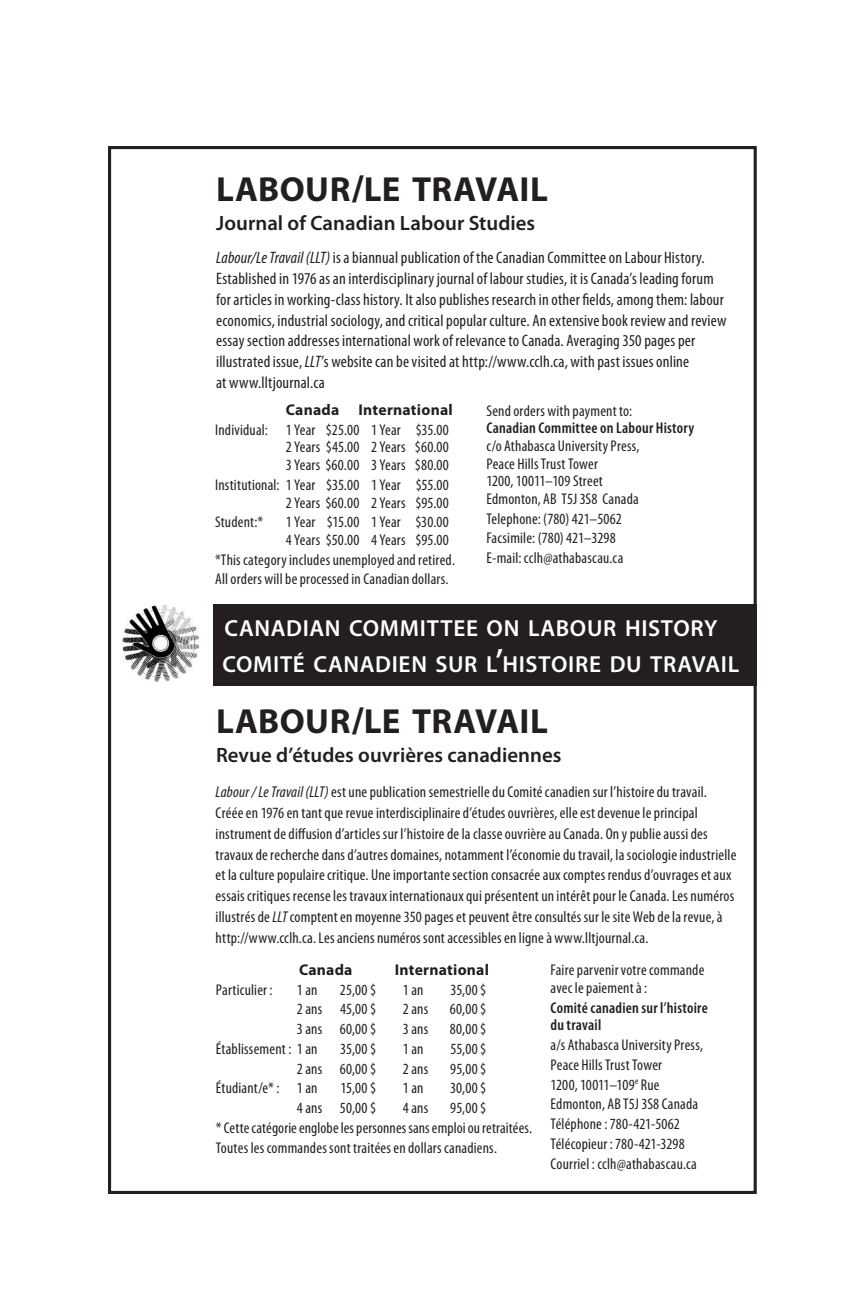
<style>
.page{position:relative;width:864px;height:1296px;background:#fff}
.page>*{position:absolute;margin:0;border:0;box-sizing:border-box;transform-origin:0 0}
.t1{font:700 35px "Myriad Pro";letter-spacing:.01em;color:#231f20}
.t2{font:600 23.2px/36.4px "Myriad Pro";letter-spacing:.03em;color:#fff}
.t3{font:600 20.8px "Myriad Pro";color:#231f20}
.t4{font:condensed 16.6px/20.8px "Myriad Pro";letter-spacing:.01em;color:#231f20}
.t5{font:condensed 15.6px/19.8px "Myriad Pro";letter-spacing:.015em;color:#231f20}
.t6{font:600 condensed 15.6px/17.6px "Myriad Pro";letter-spacing:.015em;color:#231f20}
.t7{font:700 15.6px "Myriad Pro";letter-spacing:.015em;color:#231f20}
.s1{font-size:37.4px}
.s2{font-style:italic}
.s3{font-weight:700;font-stretch:normal}
.s4{font-weight:600}
.s5{font-size:33.2px}
</style>
<div class="page">
<div style="left:213px;top:604px;width:544px;height:82px;background:#231f20"></div>
<img style="left:123px;top:605px;width:76px;height:77px">
<p class="t1" style="left:216px;top:169px;width:333px">LABOUR<span class="s1">/</span>LE TRAVAIL</p>
<p class="t3" style="left:216px;top:211px;width:321px">Journal of Canadian Labour Studies</p>
<p class="t4" style="left:216px;top:248px;width:512px"><span class="s2">Labour/Le Travail (</span><span class="s2">LLT</span><span class="s2">)</span> is a biannual publication of the Canadian Committee on Labour History.<br>Established in 1976 as an interdisciplinary journal of labour studies, it is Canada’s leading forum for articles in working-class history. It also publishes research in other fields, among them: labour economics, industrial sociology, and critical popular culture. An extensive book review and review essay section addresses international work of relevance to Canada. Averaging 350 pages per illustrated issue, <span class="s2">LLT</span>’s website can be visited at http://www.cclh.ca, with past issues online<br>at www.lltjournal.ca</p>
<p class="t5" style="left:215px;top:400px;width:239px;text-align:right"><span class="s3">Canada International<br></span>Individual: 1 Year $25.00 1 Year $35.00</p>
<p class="t5" style="left:286px;top:439px;width:165px;line-height:17.6px">2 Years $45.00 2 Years $60.00<br>3 Years $60.00 3 Years $80.00</p>
<p class="t5" style="left:215px;top:476px;width:235px;line-height:17.6px;text-align:right">Institutional: 1 Year $35.00 1 Year $55.00<br>2 Years $60.00 2 Years $95.00</p>
<p class="t5" style="left:215px;top:513px;width:50px">Student:*</p>
<p class="t5" style="left:286px;top:514px;width:165px;line-height:17.6px">1 Year $15.00 1 Year $30.00<br>4 Years $50.00 4 Years $95.00</p>
<p class="t5" style="left:215px;top:550px;width:241px">*This category includes unemployed and retired.<br>All orders will be processed in Canadian dollars.</p>
<p class="t5" style="left:486px;top:402px;width:209px;line-height:17.6px">Send orders with payment to:<br><span class="s4">Canadian Committee on Labour History </span>c/o Athabasca University Press,<br>Peace Hills Trust Tower<br>1200, 10011–109 Street<br>Edmonton, AB T5J 3S8 Canada</p>
<p class="t5" style="left:486px;top:509px;width:138px">Telephone: (780) 421–5062<br>Facsimile: (780) 421–3298<br>E-mail: cclh@athabascau.ca</p>
<p class="t2" style="left:222px;top:610px;width:518px">CANADIAN COMMITTEE ON LABOUR HISTORY<br>COMITÉ CANADIEN SUR L<span class="s5">’</span>HISTOIRE DU TRAVAIL</p>
<p class="t1" style="left:216px;top:702px;width:333px">LABOUR<span class="s1">/</span>LE TRAVAIL</p>
<p class="t3" style="left:216px;top:744px;width:347px">Revue d’études ouvrières canadiennes</p>
<p class="t5" style="left:216px;top:782px;width:522px;line-height:20.8px"><span class="s2">Labour / Le Travail (LLT)</span> est une publication semestrielle du Comité canadien sur l’histoire du travail.<br>Créée en 1976 en tant que revue interdisciplinaire d’études ouvrières, elle est devenue le principal instrument de diffusion d’articles sur l’histoire de la classe ouvrière au Canada. On y publie aussi des travaux de recherche dans d’autres domaines, notamment l’économie du travail, la sociologie industrielle et la culture populaire critique. Une importante section consacrée aux comptes rendus d’ouvrages et aux essais critiques recense les travaux internationaux qui présentent un intérêt pour le Canada. Les numéros illustrés de <span class="s2">LLT</span> comptent en moyenne 350 pages et peuvent être consultés sur le site Web de la revue, à http://www.cclh.ca. Les anciens numéros sont accessibles en ligne à www.lltjournal.ca.</p>
<p class="t7" style="left:299px;top:961px;width:55px">Canada</p>
<p class="t7" style="left:395px;top:961px;width:96px">International</p>
<p class="t5" style="left:216px;top:980px;width:58px">Particulier :</p>
<p class="t5" style="left:297px;top:980px;width:22px">1 an</p>
<p class="t5" style="left:340px;top:980px;width:38px">25,00$</p>
<p class="t5" style="left:403px;top:980px;width:22px">1 an</p>
<p class="t5" style="left:451px;top:980px;width:37px">35,00$</p>
<p class="t5" style="left:297px;top:1000px;width:81px">2 ans 45,00$</p>
<p class="t5" style="left:403px;top:1000px;width:27px">2 ans</p>
<p class="t5" style="left:450px;top:1000px;width:38px">60,00$</p>
<p class="t5" style="left:297px;top:1019px;width:81px">3 ans 60,00$</p>
<p class="t5" style="left:403px;top:1019px;width:27px">3 ans</p>
<p class="t5" style="left:450px;top:1019px;width:38px">80,00$</p>
<p class="t5" style="left:216px;top:1039px;width:103px">Établissement : 1 an</p>
<p class="t5" style="left:340px;top:1039px;width:37px">35,00$</p>
<p class="t5" style="left:403px;top:1039px;width:22px">1 an</p>
<p class="t5" style="left:451px;top:1039px;width:37px">55,00$</p>
<p class="t5" style="left:297px;top:1059px;width:81px">2 ans 60,00$</p>
<p class="t5" style="left:403px;top:1059px;width:27px">2 ans</p>
<p class="t5" style="left:450px;top:1059px;width:37px">95,00$</p>
<p class="t5" style="left:216px;top:1079px;width:103px">Étudiant/e* : 1 an</p>
<p class="t5" style="left:341px;top:1079px;width:37px">15,00$</p>
<p class="t5" style="left:403px;top:1079px;width:22px">1 an</p>
<p class="t5" style="left:450px;top:1079px;width:38px">30,00$</p>
<p class="t5" style="left:297px;top:1098px;width:81px">4 ans 50,00$</p>
<p class="t5" style="left:403px;top:1098px;width:27px">4 ans</p>
<p class="t5" style="left:216px;top:1098px;width:318px;text-indent:234px">95,00$<br>* Cette catégorie englobe les personnes sans emploi ou retraitées.<br>Toutes les commandes sont traitées en dollars canadiens.</p>
<p class="t5" style="left:551px;top:962px;width:155px;line-height:17.6px">Faire parvenir votre commande avec le paiement à :</p>
<p class="t6" style="left:551px;top:999px;width:159px">Comité canadien sur l’histoire du travail</p>
<p class="t5" style="left:551px;top:1035px;width:154px">a/s Athabasca University Press,<br>Peace Hills Trust Tower<br>1200, 10011–109<sup>e</sup> Rue<br>Edmonton, AB T5J 3S8 Canada<br>Téléphone : 780-421-5062<br>Télécopieur : 780-421-3298<br>Courriel : cclh@athabascau.ca</p>
</div>
